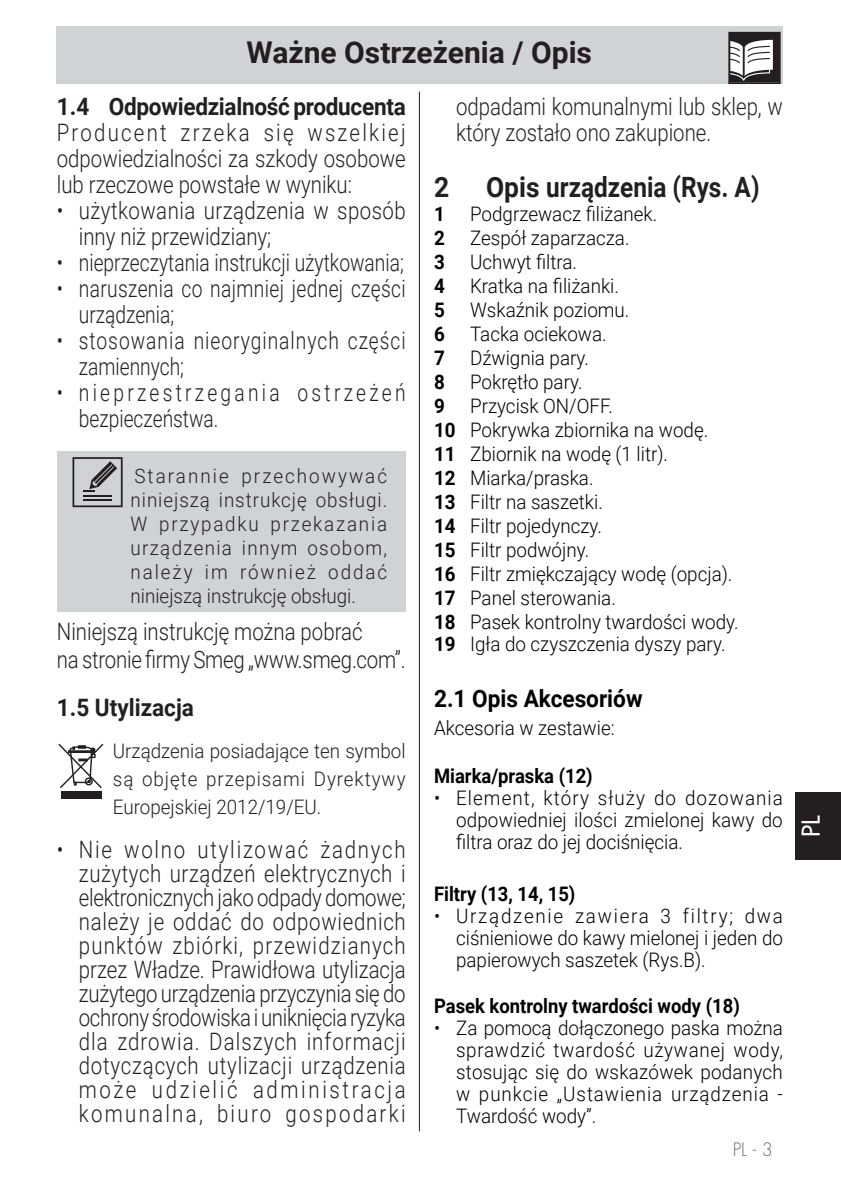
<style>
.page{position:relative;width:841px;height:1190px;background:#fff}
.page>*{position:absolute;margin:0;border:0;box-sizing:border-box;transform-origin:0 0}
.Testo{font:700 30px "Roboto";color:#231f20}
.testo_tab{font:700 28px "Roboto";color:#231f20;scale:.94 1}
.testo_tab-2{font:300 24px/24px "Roboto";color:#231f20;text-align:justify;scale:.85 1}
.testo_tab-3{font:300 24px/26px "Roboto";letter-spacing:.02em;color:#231f20;scale:.85 1}
.testo_tab-4{font:300 24px/26px "Roboto";letter-spacing:.02em;color:#231f20;scale:.8 1}
.testo_tab-5{font:300 24px/26px "Roboto";letter-spacing:.05em;color:#231f20;scale:.8 1}
.testo_tab-6{font:700 24px "Roboto";letter-spacing:-.015em;color:#231f20;scale:.94 1}
.testo_tab-7{font:300 24px/26px "Roboto";letter-spacing:.17em;color:#231f20;scale:.8 1}
.testo_tab-8{font:300 24px "Roboto";color:#231f20;scale:.8 1}
.testo_tab-9{font:700 24px "Roboto";color:#000;scale:.94 1}
.t1{font:500 24px "Futura Std";color:#fff}
.testo_tab-10{font:300 20px/22px "Roboto";color:#000;text-align:justify;scale:.94 1}
.testo_tab-11{font:300 20px/24px "Roboto";letter-spacing:.02em;color:#231f20;text-align:justify;scale:.94 1}
.testo_tab-12{font:700 20px "Roboto";color:#000;scale:.92 1}
.testo_tab-13{font:700 20px "Roboto";color:#000;scale:.94 1}
.t2{font:300 18px "Futura Std";color:#6c6d70}
.s1{font-weight:700}
</style>
<div class="page">
<hr style="left:419px;top:92px;width:1px;height:1039px;background:#231f20">
<div style="left:57px;top:26px;width:725px;height:58px;background:#d1d2d4"></div>
<div style="left:795px;top:792px;width:45px;height:68px;background:#231f20"></div>
<div style="left:57px;top:452px;width:348px;height:160px;background:#d1d2d4"></div>
<svg style="left:72px;top:457px;width:51px;height:50px"></svg>
<svg style="left:728px;top:32px;width:52px;height:52px;background:#828080"></svg>
<div style="left:61px;top:791px;width:41px;height:8px;background:#231f20"></div>
<svg style="left:58px;top:743px;width:46px;height:46px"></svg>
<p class="Testo" style="left:246px;top:31px;width:347px">Ważne Ostrzeżenia / Opis</p>
<p class="testo_tab-6" style="left:57px;top:89px;width:372px">1.4 Odpowiedzialność producenta</p>
<p class="testo_tab-2" style="left:57px;top:118px;width:412px;line-height:26px">Producent zrzeka się wszelkiej odpowiedzialności za szkody osobowe lub rzeczowe powstałe w wyniku:</p>
<p class="testo_tab-3" style="left:79px;top:196px;width:386px;text-indent:-22px">• użytkowania urządzenia w sposób inny niż przewidziany;</p>
<p class="testo_tab-8" style="left:57px;top:245px;width:435px">• nieprzeczytania instrukcji użytkowania;</p>
<p class="testo_tab-4" style="left:79px;top:274px;width:410px;text-indent:-22px">• naruszenia co najmniej jednej części urządzenia;</p>
<p class="testo_tab-5" style="left:79px;top:326px;width:410px;text-indent:-22px">• stosowania nieoryginalnych części zamiennych;</p>
<p class="testo_tab-7" style="left:79px;top:378px;width:410px;text-indent:-22px">• nieprzestrzegania ostrzeżeń bezpieczeństwa.</p>
<p class="testo_tab-11" style="left:130px;top:464px;width:274px">Starannie przechowywać niniejszą instrukcję obsługi.<br>W przypadku przekazania urządzenia innym osobom, należy im również oddać niniejszą instrukcję obsługi.</p>
<p class="testo_tab-2" style="left:57px;top:619px;width:361px">Niniejszą instrukcję można pobrać</p>
<p class="testo_tab-2" style="left:57px;top:647px;width:412px">na stronie firmy Smeg „www.smeg.com”.</p>
<p class="testo_tab-6" style="left:57px;top:691px;width:147px">1.5 Utylizacja</p>
<p class="testo_tab-11" style="left:113px;top:737px;width:313px;line-height:28px">Urządzenia posiadające ten symbol są objęte przepisami Dyrektywy Europejskiej 2012/19/EU.</p>
<p class="testo_tab-2" style="left:79px;top:837px;width:386px;text-indent:-22px">• Nie wolno utylizować żadnych zużytych urządzeń elektrycznych i elektronicznych jako odpady domowe; należy je oddać do odpowiednich punktów zbiórki, przewidzianych przez Władze. Prawidłowa utylizacja zużytego urządzenia przyczynia się do ochrony środowiska i uniknięcia ryzyka dla zdrowia. Dalszych informacji dotyczących utylizacji urządzenia może udzielić administracja komunalna, biuro gospodarki</p>
<p class="testo_tab-2" style="left:456px;top:92px;width:386px;line-height:26px">odpadami komunalnymi lub sklep, w który zostało ono zakupione.</p>
<p class="testo_tab" style="left:434px;top:167px;width:18px">2</p>
<p class="testo_tab" style="left:486px;top:167px;width:292px">Opis urządzenia (Rys. A)</p>
<p class="testo_tab-13" style="left:434px;top:200px;width:13px">1</p>
<p class="testo_tab-10" style="left:470px;top:202px;width:200px">Podgrzewacz filiżanek.</p>
<p class="testo_tab-13" style="left:434px;top:224px;width:13px">2</p>
<p class="testo_tab-10" style="left:470px;top:226px;width:171px">Zespół zaparzacza.</p>
<p class="testo_tab-13" style="left:434px;top:248px;width:13px">3</p>
<p class="testo_tab-10" style="left:470px;top:250px;width:115px">Uchwyt filtra.</p>
<p class="testo_tab-13" style="left:434px;top:272px;width:13px">4</p>
<p class="testo_tab-10" style="left:470px;top:274px;width:160px">Kratka na filiżanki.</p>
<p class="testo_tab-13" style="left:434px;top:296px;width:13px">5</p>
<p class="testo_tab-10" style="left:470px;top:298px;width:171px">Wskaźnik poziomu.</p>
<p class="testo_tab-13" style="left:434px;top:320px;width:13px">6</p>
<p class="testo_tab-10" style="left:470px;top:322px;width:147px">Tacka ociekowa.</p>
<p class="testo_tab-13" style="left:434px;top:344px;width:13px">7</p>
<p class="testo_tab-10" style="left:470px;top:346px;width:128px">Dźwignia pary.</p>
<p class="testo_tab-13" style="left:434px;top:368px;width:13px">8</p>
<p class="testo_tab-10" style="left:470px;top:370px;width:121px">Pokrętło pary.</p>
<p class="testo_tab-13" style="left:434px;top:392px;width:13px">9</p>
<p class="testo_tab-10" style="left:470px;top:394px;width:153px">Przycisk ON/OFF.</p>
<p class="testo_tab-10" style="left:434px;top:418px;width:293px"><span class="s1">10</span> Pokrywka zbiornika na wodę.</p>
<p class="testo_tab-10" style="left:434px;top:442px;width:250px"><span class="s1">11</span> Zbiornik na wodę (1 litr).</p>
<p class="testo_tab-10" style="left:434px;top:466px;width:171px"><span class="s1">12</span> Miarka/praska.</p>
<p class="testo_tab-10" style="left:434px;top:490px;width:181px"><span class="s1">13</span> Filtr na saszetki.</p>
<p class="testo_tab-10" style="left:434px;top:514px;width:180px"><span class="s1">14</span> Filtr pojedynczy.</p>
<p class="testo_tab-10" style="left:434px;top:538px;width:166px"><span class="s1">15</span> Filtr podwójny.</p>
<p class="testo_tab-10" style="left:434px;top:562px;width:319px"><span class="s1">16</span> Filtr zmiękczający wodę (opcja).</p>
<p class="testo_tab-10" style="left:434px;top:586px;width:195px"><span class="s1">17</span> Panel sterowania.</p>
<p class="testo_tab-10" style="left:434px;top:610px;width:325px"><span class="s1">18</span> Pasek kontrolny twardości wody.</p>
<p class="testo_tab-10" style="left:434px;top:632px;width:311px"><span class="s1">19</span> Igła do czyszczenia dyszy pary.</p>
<p class="testo_tab-9" style="left:434px;top:681px;width:223px">2.1 Opis Akcesoriów</p>
<p class="testo_tab-10" style="left:434px;top:716px;width:194px">Akcesoria w zestawie:</p>
<p class="testo_tab-12" style="left:434px;top:762px;width:174px">Miarka/praska (12)</p>
<p class="testo_tab-10" style="left:456px;top:786px;width:349px;text-indent:-22px">• Element, który służy do dozowania odpowiedniej ilości zmielonej kawy do filtra oraz do jej dociśnięcia.</p>
<p class="testo_tab-12" style="left:434px;top:880px;width:155px">Filtry (13, 14, 15)</p>
<p class="testo_tab-10" style="left:456px;top:904px;width:349px;text-indent:-22px">• Urządzenie zawiera 3 filtry; dwa ciśnieniowe do kawy mielonej i jeden do papierowych saszetek (Rys.B).</p>
<p class="testo_tab-12" style="left:434px;top:992px;width:334px">Pasek kontrolny twardości wody (18)</p>
<p class="testo_tab-10" style="left:456px;top:1016px;width:349px;text-indent:-22px">• Za pomocą dołączonego paska można sprawdzić twardość używanej wody, stosując się do wskazówek podanych w punkcie „Ustawienia urządzenia - Twardość wody”.</p>
<p class="t2" style="left:732px;top:1138px;width:42px">PL - 3</p>
<p class="t1" style="left:795px;top:837px;width:23px;rotate:-90deg">PL</p>
</div>
